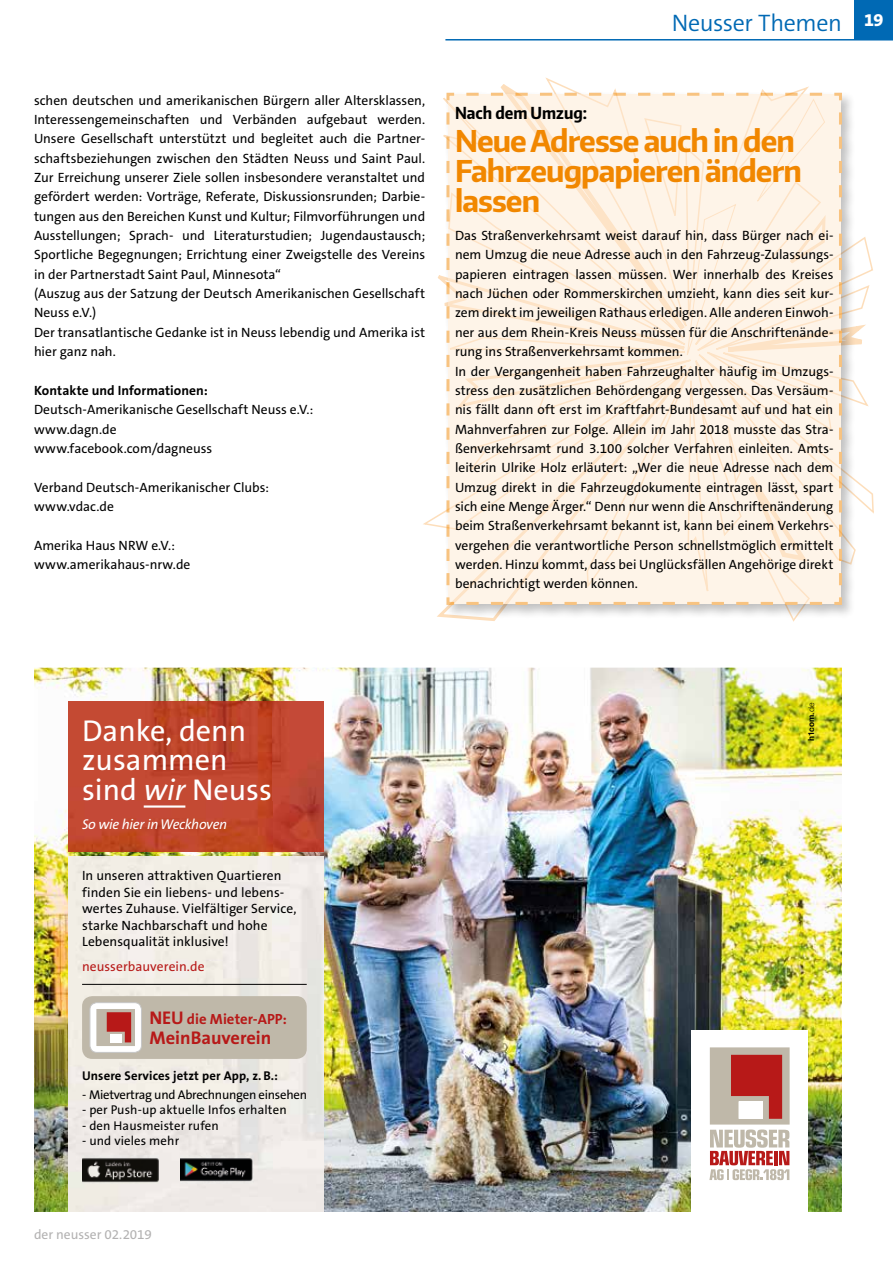
<style>
.page{position:relative;width:893px;height:1263px;background:#fff}
.page>*{position:absolute;margin:0;border:0;box-sizing:border-box;transform-origin:0 0}
.t1{font:30.3px/29.7px "The Sans B5 Plain";color:#fff}
.t2{font:700 30px/30px "Encode Sans Narrow";letter-spacing:-.03em;color:#f18700}
.t3{font:300 24px "The Sans C5";letter-spacing:-.02em;color:#0069b4}
.t4{font:700 18.45px "The Sans B7";color:#b71918}
.t5{font:800 18px "The Sans C5";color:#fff}
.t6{font:700 16.5px "Encode Sans Condensed";color:#000}
.t7{font:700 14.7px "The Sans B7";color:#b71918}
.t8{font:italic 14.25px "The Sans B5 Plain";letter-spacing:-.02em;color:#fff}
.t9{font:13.5px/19.4px "The Sans C5";color:#000}
.t10{font:13.5px/16.5px "The Sans B5 Plain";letter-spacing:.005em;color:#000}
.t11{font:700 13.5px "The Sans C5";letter-spacing:.005em;color:#000}
.t12{font:13.5px "The Sans B5 Plain";letter-spacing:.005em;color:#b71918}
.t13{font:13.5px "The Sans C5";letter-spacing:-.005em;color:#b3b2b2}
.t14{font:12.75px "The Sans B5 Plain";letter-spacing:.01em;color:#000}
.t15{font:12.75px "The Sans B5 Plain";letter-spacing:-.02em;color:#000}
.t16{font:700 12.75px "The Sans B7";letter-spacing:.01em;color:#000}
.t17{font:700 8.25px "Helvetica";color:#000}
.s1{font-style:italic}
.s2{font-size:18.45px}
.s3{font-weight:300}
</style>
<div class="page">
<hr style="left:445px;top:39px;width:448px;height:2px;background:#0069b4">
<div style="left:855px;top:0;width:38px;height:40px;background:#0069b4"></div>
<img style="left:34px;top:668px;width:808px;height:544px">
<div style="left:691px;top:1031px;width:117px;height:181px;background:#fff"></div>
<svg style="left:709px;top:1047px;width:81px;height:133px"></svg>
<div style="left:738px;top:1101px;width:24px;height:18px;background:#fff"></div>
<img style="left:68px;top:701px;width:256px;height:150px">
<hr style="left:144px;top:805px;width:41px;height:3px;background:#fff">
<img style="left:68px;top:856px;width:256px;height:356px">
<img style="left:82px;top:1156px;width:77px;height:28px">
<img style="left:181px;top:1156px;width:73px;height:27px">
<div style="left:82px;top:996px;width:225px;height:63px;background:#bfb8a9;border-radius:10px"></div>
<div style="left:90px;top:1003px;width:51px;height:49px;background:#fff;border-radius:7px"></div>
<div style="left:90px;top:1002px;width:52px;height:51px;border:1px solid #c6c6c6;border-radius:7px"></div>
<div style="left:96px;top:1008px;width:39px;height:38px;background:#bfb8a9"></div>
<div style="left:96px;top:1008px;width:40px;height:39px;border:1px solid #fff"></div>
<svg style="left:107px;top:1012px;width:24px;height:30px"></svg>
<div style="left:110px;top:1034px;width:12px;height:8px;background:#fff"></div>
<hr style="left:82px;top:984px;width:225px;height:1px;background:#000">
<svg style="left:423px;top:77px;width:451px;height:545px"></svg>
<svg style="left:445px;top:91px;width:398px;height:515px;background:#fdf1e2"></svg>
<p class="t9" style="left:34px;top:90px;width:393px">schen deutschen und amerikanischen Bürgern aller Altersklassen, Interessengemeinschaften und Verbänden aufgebaut werden.<br>Unsere Gesellschaft unterstützt und begleitet auch die Partner&shy;schaftsbeziehungen zwischen den Städten Neuss und Saint Paul.<br>Zur Erreichung unserer Ziele sollen insbesondere veranstaltet und gefördert werden: Vorträge, Referate, Diskussionsrunden; Darbie&shy;tungen aus den Bereichen Kunst und Kultur; Filmvorführungen und Ausstellungen; Sprach- und Literaturstudien; Jugendaustausch; Sportliche Begegnungen; Errichtung einer Zweigstelle des Vereins in der Partnerstadt Saint Paul, Minnesota“<br>(Auszug aus der Satzung der Deutsch Amerikanischen Gesellschaft Neuss e.V.)<br>Der transatlantische Gedanke ist in Neuss lebendig und Amerika ist hier ganz nah.</p>
<p class="t11" style="left:34px;top:382px;width:175px">Kontakte und Informationen:</p>
<p class="t9" style="left:34px;top:400px;width:281px">Deutsch-Amerikanische Gesellschaft Neuss e.V.: www.dagn.de<br>www.facebook.com/dagneuss</p>
<p class="t9" style="left:34px;top:477px;width:236px">Verband Deutsch-Amerikanischer Clubs: www.vdac.de</p>
<p class="t9" style="left:34px;top:535px;width:158px">Amerika Haus NRW e.V.: www.amerikahaus-nrw.de</p>
<h3 class="t3" style="left:672px;top:8px;width:172px">Neusser Themen</h3>
<h3 class="t5" style="left:864px;top:8px;width:21px">19</h3>
<p class="t6" style="left:455px;top:102px;width:134px">Nach dem Umzug:</p>
<h2 class="t2" style="left:455px;top:125px;width:348px">Neue Adresse auch in den<br>Fahrzeugpapieren ändern lassen</h2>
<p class="t9" style="left:455px;top:226px;width:380px">Das Straßenverkehrsamt weist darauf hin, dass Bürger nach ei&shy;nem Umzug die neue Adresse auch in den Fahrzeug-Zulassungs&shy;papieren eintragen lassen müssen. Wer innerhalb des Kreises nach Jüchen oder Rommerskirchen umzieht, kann dies seit kur&shy;zem direkt im jeweiligen Rathaus erledigen. Alle anderen Einwoh&shy;ner aus dem Rhein-Kreis Neuss müssen für die Anschriftenände&shy;rung ins Straßenverkehrsamt kommen.<br>In der Vergangenheit haben Fahrzeughalter häufig im Umzugs&shy;stress den zusätzlichen Behördengang vergessen. Das Versäum&shy;nis fällt dann oft erst im Kraftfahrt-Bundesamt auf und hat ein Mahnverfahren zur Folge. Allein im Jahr 2018 musste das Stra&shy;ßenverkehrsamt rund 3.100 solcher Verfahren einleiten. Amts&shy;leiterin Ulrike Holz erläutert: „Wer die neue Adresse nach dem Umzug direkt in die Fahrzeugdokumente eintragen lässt, spart sich eine Menge Ärger.“ Denn nur wenn die Anschriftenänderung beim Straßenverkehrsamt bekannt ist, kann bei einem Verkehrs&shy;vergehen die verantwortliche Person schnellstmöglich ermittelt werden. Hinzu kommt, dass bei Unglücksfällen Angehörige direkt benachrichtigt werden können.</p>
<h1 class="t1" style="left:82px;top:717px;width:191px">Danke, denn zusammen sind <span class="s1">wir</span> Neuss</h1>
<p class="t8" style="left:82px;top:817px;width:147px">So wie hier in Weckhoven</p>
<p class="t10" style="left:82px;top:868px;width:216px">In unseren attraktiven Quartieren finden Sie ein liebens- und lebens&shy;wertes Zuhause. Vielfältiger Service, starke Nachbarschaft und hohe Lebensqualität inklusive!</p>
<p class="t12" style="left:82px;top:959px;width:124px">neusserbauverein.de</p>
<p class="t7" style="left:149px;top:1011px;width:139px"><span class="s2">NEU</span> die Mieter-APP:</p>
<h3 class="t4" style="left:149px;top:1028px;width:123px">MeinBauverein</h3>
<p class="t16" style="left:82px;top:1069px;width:197px">Unsere Services jetzt per App, z. B.:</p>
<p class="t15" style="left:82px;top:1088px;width:226px">- Mietvertrag und Abrechnungen einsehen</p>
<p class="t14" style="left:82px;top:1103px;width:206px">- per Push-up aktuelle Infos erhalten</p>
<p class="t14" style="left:82px;top:1119px;width:138px">- den Hausmeister rufen</p>
<p class="t14" style="left:82px;top:1134px;width:99px">- und vieles mehr</p>
<p class="t13" style="left:34px;top:1226px;width:119px">der neusser 02.2019</p>
<p class="t17" style="left:804px;top:741px;width:40px;rotate:-90deg">h1com.<span class="s3">de</span></p>
</div>
